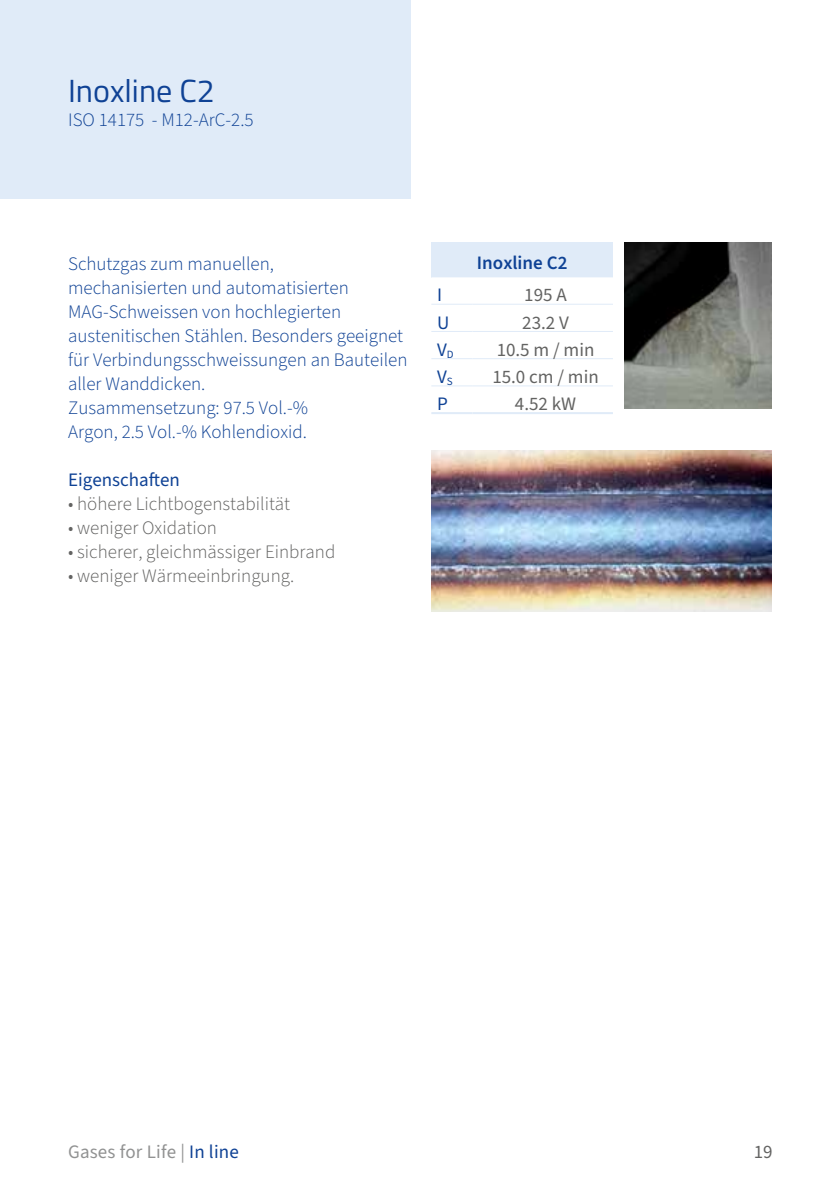
<style>
.page{position:relative;width:840px;height:1191px;background:#fff}
.page>*{position:absolute;margin:0;border:0;box-sizing:border-box;transform-origin:0 0}
.t1{font:32px "Titillium Web";color:#0f4295}
.t2{font:300 19px/24px "Source Sans 3";color:#0f4295}
.t3{font:300 19px "Source Sans 3";color:#636362}
.t4{font:19px "Source Sans 3";color:#636362}
.t5{font:19px "Source Sans 3";color:#0f4295}
.t6{font:19px "Source Sans 3";letter-spacing:.01em;color:#919292}
.t7{font:600 19px "Source Sans 3";color:#0f4295}
.s1{color:#0f4295}
</style>
<div class="page">
<div style="left:431px;top:242px;width:181px;height:35px;background:#e0ebf8"></div>
<svg style="left:431px;top:277px;width:181px;height:1px"></svg>
<svg style="left:432px;top:386px;width:180px;height:1px"></svg>
<hr style="left:431px;top:412px;width:41px;height:2px;background:#e0ebf8">
<hr style="left:472px;top:412px;width:140px;height:2px;background:#e0ebf8">
<hr style="left:431px;top:385px;width:41px;height:1px;background:#e0ebf8">
<hr style="left:472px;top:385px;width:140px;height:1px;background:#e0ebf8">
<hr style="left:431px;top:358px;width:41px;height:1px;background:#e0ebf8">
<hr style="left:472px;top:358px;width:140px;height:1px;background:#e0ebf8">
<hr style="left:431px;top:331px;width:41px;height:1px;background:#e0ebf8">
<hr style="left:472px;top:331px;width:140px;height:1px;background:#e0ebf8">
<hr style="left:431px;top:304px;width:41px;height:1px;background:#e0ebf8">
<hr style="left:472px;top:304px;width:140px;height:1px;background:#e0ebf8">
<div style="left:0;top:0;width:410px;height:198px;background:#e0ebf8"></div>
<img style="left:431px;top:450px;width:340px;height:162px">
<img style="left:624px;top:242px;width:147px;height:166px">
<h1 class="t1" style="left:68px;top:67px;width:148px">Inoxline C2</h1>
<p class="t2" style="left:68px;top:108px;width:187px">ISO 14175 - M12-ArC-2.5</p>
<p class="t2" style="left:68px;top:252px;width:341px">Schutzgas zum manuellen,<br>mechanisierten und automatisierten MAG-Schweissen von hochlegierten austenitischen Stählen. Besonders geeignet für Verbindungsschweissungen an Bauteilen aller Wanddicken.<br>Zusammensetzung: 97.5 Vol.-%<br>Argon, 2.5 Vol.-% Kohlendioxid.</p>
<p class="t7" style="left:476px;top:251px;width:92px">Inoxline C2</p>
<p class="t5" style="left:437px;top:283px;width:6px">I</p>
<p class="t4" style="left:524px;top:283px;width:44px">195 A</p>
<p class="t5" style="left:437px;top:310px;width:14px">U</p>
<p class="t4" style="left:522px;top:310px;width:48px">23.2 V</p>
<p class="t5" style="left:437px;top:337px;width:18px">V<sub>D</sub></p>
<p class="t4" style="left:496px;top:337px;width:99px">10.5 m / min</p>
<p class="t5" style="left:437px;top:365px;width:17px">V<sub>S</sub></p>
<p class="t4" style="left:492px;top:365px;width:108px">15.0 cm / min</p>
<p class="t5" style="left:437px;top:392px;width:12px">P</p>
<p class="t4" style="left:514px;top:392px;width:63px">4.52 kW</p>
<p class="t5" style="left:68px;top:468px;width:113px">Eigenschaften</p>
<p class="t3" style="left:68px;top:492px;width:223px">• höhere Lichtbogenstabilität</p>
<p class="t3" style="left:68px;top:516px;width:150px">• weniger Oxidation</p>
<p class="t3" style="left:68px;top:540px;width:269px">• sicherer, gleichmässiger Einbrand</p>
<p class="t3" style="left:68px;top:564px;width:227px">• weniger Wärmeeinbringung.</p>
<p class="t6" style="left:68px;top:1140px;width:172px">Gases for Life | <span class="s1">In line</span></p>
<p class="t4" style="left:753px;top:1140px;width:20px">19</p>
</div>
